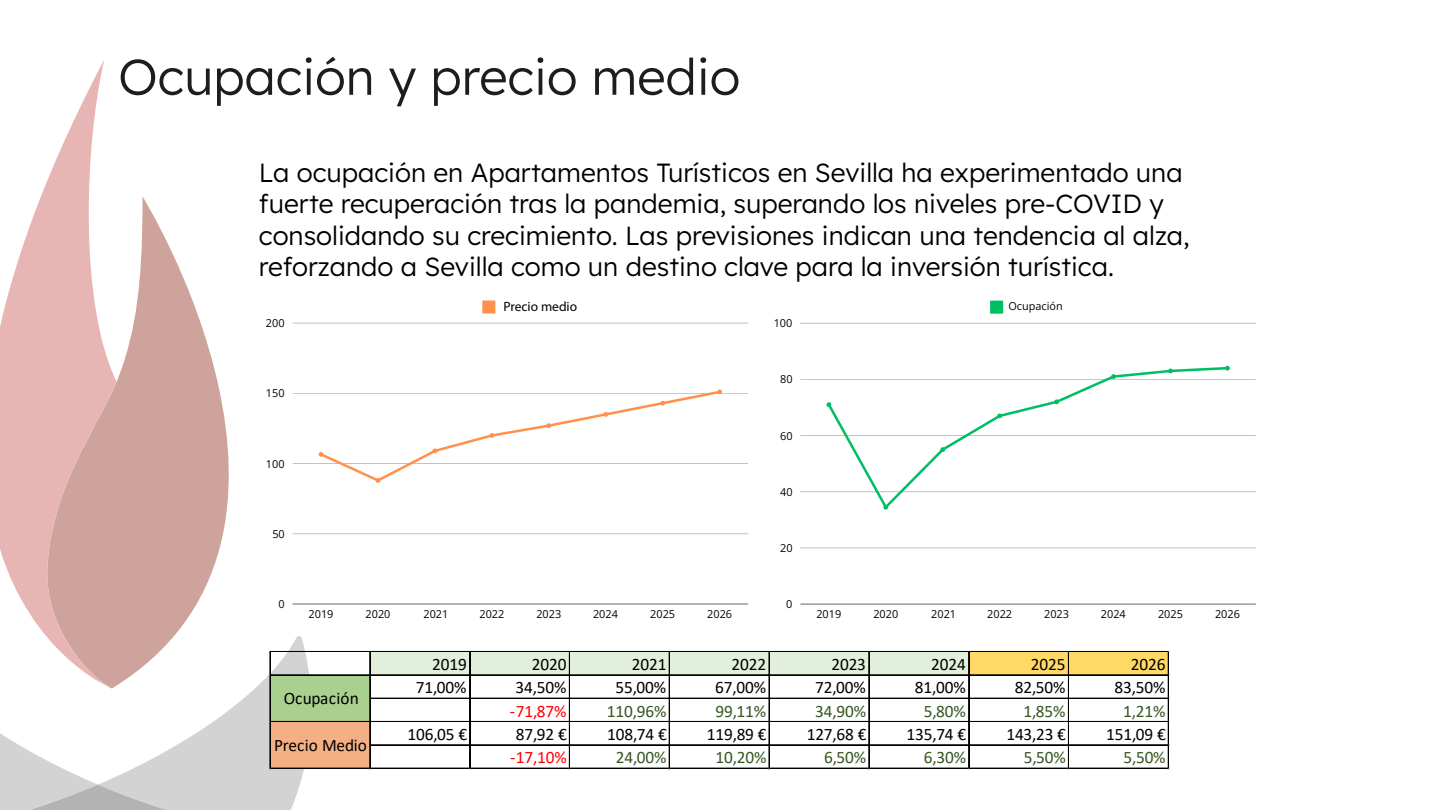
<style>
.page{position:relative;width:1440px;height:810px;background:#fff}
.page>*{position:absolute;margin:0;border:0;box-sizing:border-box;transform-origin:0 0}
.t1{font:50.25px "Lexend";color:#1d1d1b}
.t2{font:26.25px/31.5px "Lexend";color:#000}
.t3{font:17.48px "Calibri";letter-spacing:-.005em;color:#000}
.t4{font:17.48px "Calibri";letter-spacing:-.005em;color:#375623}
.t5{font:17.48px "Calibri";letter-spacing:-.005em;color:#f00}
.t6{font:13.5px "Myriad Pro";color:#000}
.t7{font:10.88px "Open Sans";color:#000}
</style>
<div class="page">
<svg style="left:117px;top:197px;width:239px;height:478px"></svg>
<svg style="left:0;top:60px;width:117px;height:576px;fill:#e7b5b3"></svg>
<div style="left:370px;top:652px;width:600px;height:24px;background:#e2efda"></div>
<div style="left:969px;top:652px;width:200px;height:24px;background:#ffd966"></div>
<div style="left:271px;top:675px;width:100px;height:47px;background:#a9d08e"></div>
<div style="left:271px;top:721px;width:100px;height:48px;background:#f4b084"></div>
<hr style="left:271px;top:651px;width:898px;height:1px;background:#000">
<hr style="left:271px;top:675px;width:898px;height:1px;background:#000">
<hr style="left:371px;top:698px;width:798px;height:1px;background:#000">
<hr style="left:271px;top:721px;width:898px;height:1px;background:#000">
<hr style="left:371px;top:745px;width:798px;height:1px;background:#000">
<hr style="left:370px;top:652px;width:1px;height:117px;background:#000">
<hr style="left:469px;top:652px;width:1px;height:117px;background:#000">
<hr style="left:470px;top:652px;width:1px;height:117px;background:#000">
<hr style="left:569px;top:652px;width:1px;height:117px;background:#000">
<hr style="left:669px;top:652px;width:1px;height:117px;background:#000">
<hr style="left:769px;top:652px;width:1px;height:117px;background:#000">
<hr style="left:869px;top:652px;width:1px;height:117px;background:#000">
<hr style="left:968px;top:652px;width:1px;height:117px;background:#000">
<hr style="left:969px;top:652px;width:1px;height:117px;background:#000">
<hr style="left:1068px;top:652px;width:1px;height:117px;background:#000">
<hr style="left:271px;top:768px;width:898px;height:1px;background:#000">
<hr style="left:1168px;top:652px;width:1px;height:117px;background:#000">
<svg style="left:0;top:636px;width:320px;height:174px"></svg>
<svg style="left:990px;top:301px;width:13px;height:13px"></svg>
<hr style="left:800px;top:604px;width:456px;height:1px;background:#000">
<hr style="left:800px;top:548px;width:456px;height:1px;background:#000">
<hr style="left:800px;top:491px;width:456px;height:1px;background:#000">
<hr style="left:800px;top:435px;width:456px;height:1px;background:#000">
<hr style="left:800px;top:379px;width:456px;height:1px;background:#000">
<hr style="left:800px;top:323px;width:456px;height:1px;background:#000">
<svg style="left:825px;top:365px;width:405px;height:145px"></svg>
<svg style="left:482px;top:300px;width:13px;height:14px"></svg>
<hr style="left:293px;top:604px;width:455px;height:1px;background:#000">
<hr style="left:293px;top:533px;width:455px;height:1px;background:#000">
<hr style="left:293px;top:463px;width:455px;height:1px;background:#000">
<hr style="left:293px;top:393px;width:455px;height:1px;background:#000">
<hr style="left:293px;top:323px;width:455px;height:1px;background:#000">
<svg style="left:318px;top:389px;width:405px;height:95px"></svg>
<h1 class="t1" style="left:118px;top:41px;width:624px">Ocupación y precio medio</h1>
<p class="t2" style="left:259px;top:155px;width:932px">La ocupación en Apartamentos Turísticos en Sevilla ha experimentado una fuerte recuperación tras la pandemia, superando los niveles pre-COVID y consolidando su crecimiento. Las previsiones indican una tendencia al alza, reforzando a Sevilla como un destino clave para la inversión turística.</p>
<p class="t7" style="left:266px;top:316px;width:20px">200</p>
<p class="t6" style="left:504px;top:298px;width:75px">Precio medio</p>
<p class="t7" style="left:266px;top:386px;width:20px">150</p>
<p class="t7" style="left:266px;top:456px;width:20px">100</p>
<p class="t7" style="left:272px;top:526px;width:14px">50</p>
<p class="t7" style="left:278px;top:597px;width:8px">0</p>
<p class="t7" style="left:309px;top:607px;width:26px">2019</p>
<p class="t7" style="left:366px;top:607px;width:26px">2020</p>
<p class="t7" style="left:423px;top:607px;width:26px">2021</p>
<p class="t7" style="left:479px;top:607px;width:26px">2022</p>
<p class="t7" style="left:536px;top:607px;width:26px">2023</p>
<p class="t7" style="left:593px;top:607px;width:26px">2024</p>
<p class="t7" style="left:650px;top:607px;width:26px">2025</p>
<p class="t7" style="left:707px;top:607px;width:26px">2026</p>
<p class="t7" style="left:774px;top:316px;width:20px">100</p>
<p class="t7" style="left:780px;top:372px;width:14px">80</p>
<p class="t7" style="left:780px;top:428px;width:14px">60</p>
<p class="t7" style="left:780px;top:484px;width:14px">40</p>
<p class="t7" style="left:780px;top:541px;width:14px">20</p>
<p class="t7" style="left:786px;top:597px;width:8px">0</p>
<p class="t7" style="left:1008px;top:299px;width:56px">Ocupación</p>
<p class="t7" style="left:816px;top:607px;width:26px">2019</p>
<p class="t7" style="left:873px;top:607px;width:26px">2020</p>
<p class="t7" style="left:931px;top:607px;width:26px">2021</p>
<p class="t7" style="left:987px;top:607px;width:26px">2022</p>
<p class="t7" style="left:1044px;top:607px;width:26px">2023</p>
<p class="t7" style="left:1101px;top:607px;width:26px">2024</p>
<p class="t7" style="left:1158px;top:607px;width:26px">2025</p>
<p class="t7" style="left:1215px;top:607px;width:26px">2026</p>
<p class="t3" style="left:284px;top:686px;width:77px">Ocupación</p>
<p class="t3" style="left:274px;top:733px;width:94px">Precio Medio</p>
<p class="t3" style="left:432px;top:652px;width:36px">2019</p>
<p class="t3" style="left:532px;top:652px;width:36px">2020</p>
<p class="t3" style="left:632px;top:652px;width:36px">2021</p>
<p class="t3" style="left:732px;top:652px;width:36px">2022</p>
<p class="t3" style="left:831px;top:652px;width:36px">2023</p>
<p class="t3" style="left:931px;top:652px;width:36px">2024</p>
<p class="t3" style="left:1031px;top:652px;width:36px">2025</p>
<p class="t3" style="left:1131px;top:652px;width:36px">2026</p>
<p class="t3" style="left:416px;top:675px;width:52px">71,00%</p>
<p class="t3" style="left:516px;top:675px;width:52px">34,50%</p>
<p class="t3" style="left:615px;top:675px;width:52px">55,00%</p>
<p class="t3" style="left:715px;top:675px;width:52px">67,00%</p>
<p class="t3" style="left:815px;top:675px;width:52px">72,00%</p>
<p class="t3" style="left:915px;top:675px;width:52px">81,00%</p>
<p class="t3" style="left:1015px;top:675px;width:52px">82,50%</p>
<p class="t3" style="left:1115px;top:675px;width:52px">83,50%</p>
<p class="t5" style="left:510px;top:699px;width:58px">-71,87%</p>
<p class="t4" style="left:607px;top:699px;width:61px">110,96%</p>
<p class="t4" style="left:715px;top:699px;width:52px">99,11%</p>
<p class="t4" style="left:815px;top:699px;width:52px">34,90%</p>
<p class="t4" style="left:924px;top:699px;width:44px">5,80%</p>
<p class="t4" style="left:1024px;top:699px;width:44px">1,85%</p>
<p class="t4" style="left:1123px;top:699px;width:44px">1,21%</p>
<p class="t3" style="left:407px;top:722px;width:61px">106,05 €</p>
<p class="t3" style="left:516px;top:722px;width:53px">87,92 €</p>
<p class="t3" style="left:607px;top:722px;width:61px">108,74 €</p>
<p class="t3" style="left:707px;top:722px;width:61px">119,89 €</p>
<p class="t3" style="left:807px;top:722px;width:61px">127,68 €</p>
<p class="t3" style="left:907px;top:722px;width:61px">135,74 €</p>
<p class="t3" style="left:1006px;top:722px;width:61px">143,23 €</p>
<p class="t3" style="left:1106px;top:722px;width:61px">151,09 €</p>
<p class="t5" style="left:510px;top:745px;width:58px">-17,10%</p>
<p class="t4" style="left:616px;top:745px;width:52px">24,00%</p>
<p class="t4" style="left:716px;top:745px;width:52px">10,20%</p>
<p class="t4" style="left:824px;top:745px;width:44px">6,50%</p>
<p class="t4" style="left:924px;top:745px;width:44px">6,30%</p>
<p class="t4" style="left:1024px;top:745px;width:44px">5,50%</p>
<p class="t4" style="left:1124px;top:745px;width:44px">5,50%</p>
</div>
